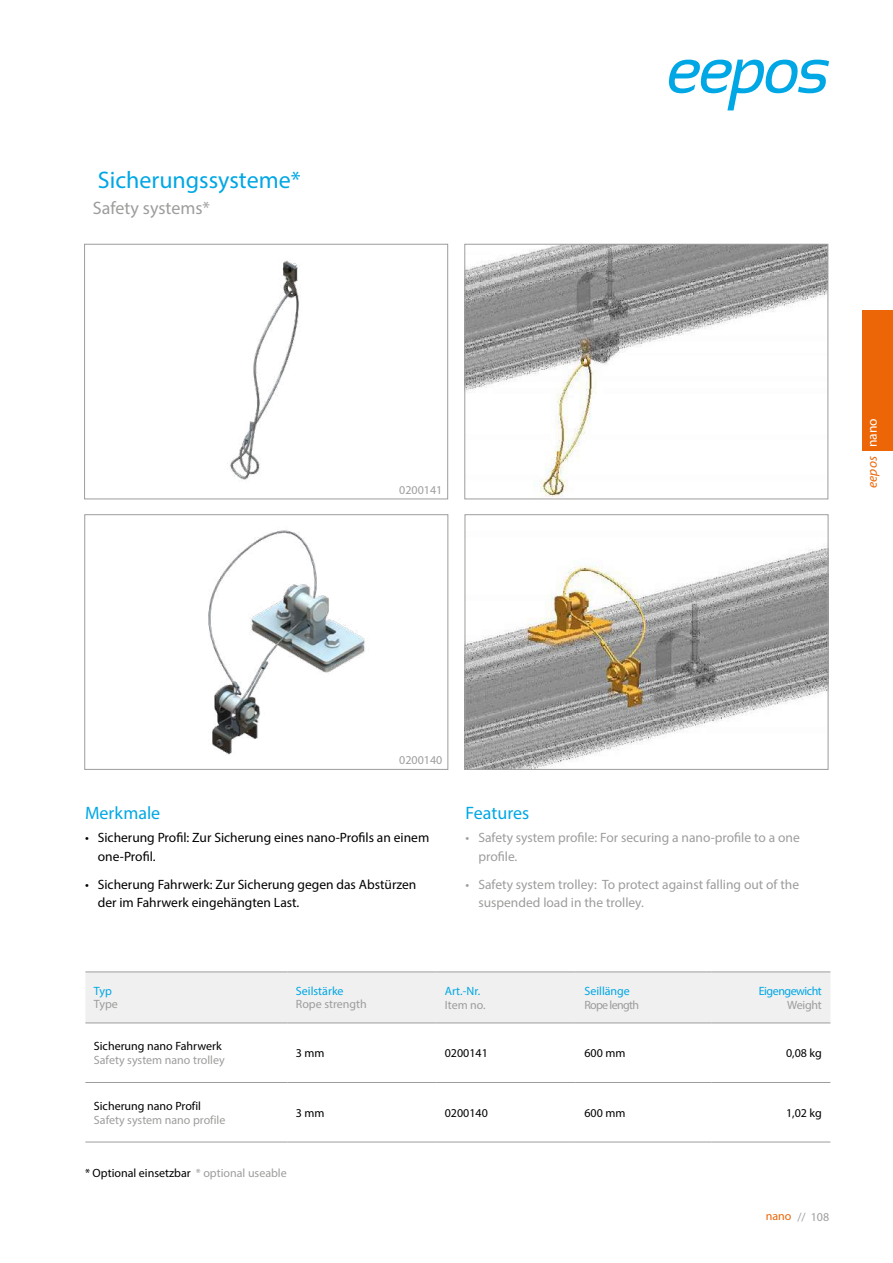
<style>
.page{position:relative;width:893px;height:1263px;background:#fff}
.page>*{position:absolute;margin:0;border:0;box-sizing:border-box;transform-origin:0 0}
.t1{font:24px "Myriad Pro";color:#00a7e5}
.t2{font:18px "Myriad Pro";color:#00a7e5}
.t3{font:18px "Myriad Pro";color:#9d9d9c}
.t4{font:13.5px/18.9px "Myriad Pro";color:#000}
.t5{font:13.5px/18.9px "Myriad Pro";color:#9d9d9c}
.t6{font:italic 13.5px "Myriad Pro";color:#ec6608}
.t7{font:13.5px "Myriad Pro";color:#fff}
.t8{font:12px "Myriad Pro";color:#000}
.t9{font:12px "Myriad Pro";color:#9d9d9c}
.t10{font:12px "Myriad Pro";color:#00a7e5}
.t11{font:12px "Myriad Pro";letter-spacing:-.04em;color:#00a7e5}
.t12{font:12px "Myriad Pro";letter-spacing:-.055em;color:#9d9d9c}
.t13{font:12px "Myriad Pro";color:#ec6608}
.s1{color:#9d9d9c}
</style>
<div class="page">
<div style="left:863px;top:310px;width:30px;height:141px;background:#ec6608"></div>
<svg style="left:669px;top:60px;width:160px;height:51px"></svg>
<div style="left:739px;top:94px;width:101px;height:26px;background:#fff"></div>
<div style="left:85px;top:973px;width:745px;height:50px;background:#f0f0f0"></div>
<hr style="left:287px;top:1082px;width:149px;height:1px;background:#9d9d9c">
<hr style="left:436px;top:1082px;width:140px;height:1px;background:#9d9d9c">
<hr style="left:576px;top:1082px;width:135px;height:1px;background:#9d9d9c">
<hr style="left:711px;top:1082px;width:119px;height:1px;background:#9d9d9c">
<hr style="left:85px;top:1142px;width:202px;height:1px;background:#9d9d9c">
<hr style="left:287px;top:1142px;width:149px;height:1px;background:#9d9d9c">
<hr style="left:436px;top:1142px;width:140px;height:1px;background:#9d9d9c">
<hr style="left:576px;top:1142px;width:135px;height:1px;background:#9d9d9c">
<hr style="left:711px;top:1142px;width:119px;height:1px;background:#9d9d9c">
<hr style="left:85px;top:972px;width:202px;height:1px;background:#9d9d9c">
<hr style="left:287px;top:972px;width:149px;height:1px;background:#9d9d9c">
<hr style="left:436px;top:972px;width:140px;height:1px;background:#9d9d9c">
<hr style="left:576px;top:972px;width:135px;height:1px;background:#9d9d9c">
<hr style="left:711px;top:972px;width:119px;height:1px;background:#9d9d9c">
<hr style="left:85px;top:1023px;width:202px;height:1px;background:#9d9d9c">
<hr style="left:287px;top:1023px;width:149px;height:1px;background:#9d9d9c">
<hr style="left:436px;top:1023px;width:140px;height:1px;background:#9d9d9c">
<hr style="left:576px;top:1023px;width:135px;height:1px;background:#9d9d9c">
<hr style="left:711px;top:1023px;width:119px;height:1px;background:#9d9d9c">
<hr style="left:85px;top:1082px;width:202px;height:1px;background:#9d9d9c">
<img style="left:227px;top:260px;width:72px;height:220px">
<div style="left:84px;top:244px;width:364px;height:255px;border:1px solid #9d9d9c"></div>
<img style="left:467px;top:246px;width:359px;height:251px">
<div style="left:465px;top:244px;width:363px;height:255px;border:1px solid #9d9d9c"></div>
<img style="left:208px;top:530px;width:158px;height:225px">
<div style="left:85px;top:514px;width:363px;height:256px;border:1px solid #9d9d9c"></div>
<img style="left:467px;top:548px;width:359px;height:220px">
<div style="left:465px;top:514px;width:363px;height:256px;border:1px solid #9d9d9c"></div>
<h1 class="t1" style="left:98px;top:165px;width:204px">Sicherungssysteme*</h1>
<h2 class="t3" style="left:93px;top:197px;width:119px">Safety systems*</h2>
<p class="t9" style="left:399px;top:482px;width:45px">0200141</p>
<p class="t7" style="left:864px;top:447px;width:30px;rotate:-90deg">nano</p>
<p class="t6" style="left:864px;top:488px;width:33px;rotate:-90deg">eepos</p>
<p class="t9" style="left:399px;top:753px;width:45px">0200140</p>
<h2 class="t2" style="left:85px;top:802px;width:77px">Merkmale</h2>
<p class="t4" style="left:98px;top:828px;width:333px;text-indent:-13px">• Sicherung Profil: Zur Sicherung eines nano-Profils an einem one-Profil.</p>
<p class="t4" style="left:98px;top:874px;width:320px;text-indent:-13px">• Sicherung Fahrwerk: Zur Sicherung gegen das Abstürzen der im Fahrwerk eingehängten Last.</p>
<h2 class="t2" style="left:466px;top:802px;width:65px">Features</h2>
<p class="t5" style="left:478px;top:828px;width:323px;text-indent:-13px">• Safety system profile: For securing a nano-profile to a one profile.</p>
<p class="t5" style="left:478px;top:874px;width:322px;text-indent:-13px">• Safety system trolley: To protect against falling out of the suspended load in the trolley.</p>
<p class="t10" style="left:94px;top:983px;width:19px">Typ</p>
<p class="t9" style="left:94px;top:996px;width:25px">Type</p>
<p class="t8" style="left:94px;top:1038px;width:129px">Sicherung nano Fahrwerk</p>
<p class="t9" style="left:94px;top:1053px;width:132px">Safety system nano trolley</p>
<p class="t8" style="left:94px;top:1098px;width:109px">Sicherung nano Profil</p>
<p class="t9" style="left:94px;top:1112px;width:133px">Safety system nano profile</p>
<p class="t10" style="left:296px;top:983px;width:49px">Seilstärke</p>
<p class="t9" style="left:296px;top:996px;width:73px">Rope strength</p>
<p class="t10" style="left:445px;top:983px;width:37px">Art.-Nr.</p>
<p class="t9" style="left:445px;top:998px;width:42px">Item no.</p>
<p class="t10" style="left:584px;top:983px;width:47px">Seillänge</p>
<p class="t12" style="left:584px;top:998px;width:56px">Rope length</p>
<p class="t11" style="left:759px;top:983px;width:65px">Eigengewicht</p>
<p class="t9" style="left:787px;top:998px;width:36px">Weight</p>
<p class="t8" style="left:296px;top:1046px;width:30px">3 mm</p>
<p class="t8" style="left:445px;top:1046px;width:45px">0200141</p>
<p class="t8" style="left:584px;top:1046px;width:43px">600 mm</p>
<p class="t8" style="left:786px;top:1046px;width:37px">0,08 kg</p>
<p class="t8" style="left:296px;top:1105px;width:30px">3 mm</p>
<p class="t8" style="left:445px;top:1105px;width:45px">0200140</p>
<p class="t8" style="left:584px;top:1105px;width:43px">600 mm</p>
<p class="t8" style="left:786px;top:1105px;width:37px">1,02 kg</p>
<p class="t8" style="left:85px;top:1166px;width:203px">* Optional einsetzbar <span class="s1">* optional useable</span></p>
<p class="t9" style="left:797px;top:1209px;width:33px">// 108</p>
<p class="t13" style="left:766px;top:1209px;width:27px">nano</p>
</div>
